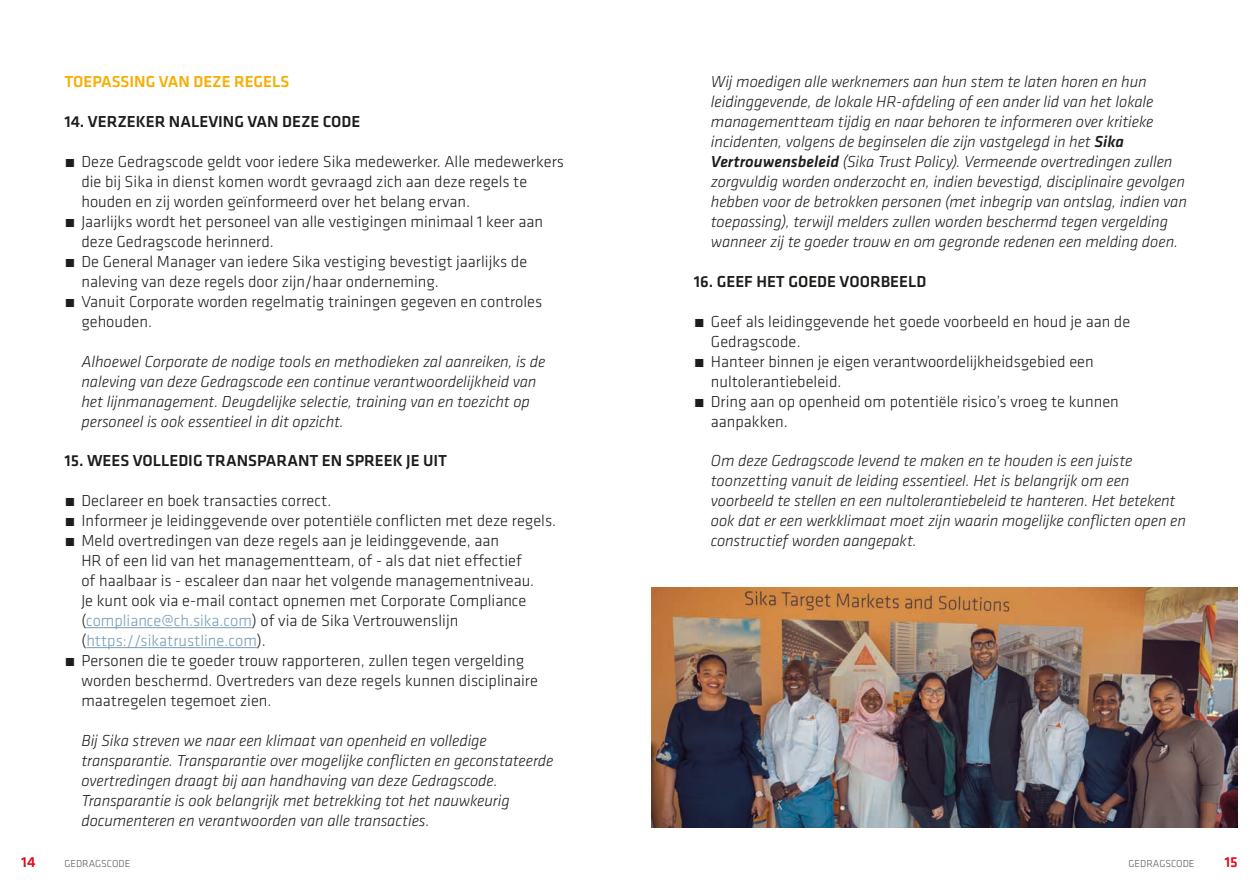
<style>
.page{position:relative;width:1259px;height:893px;background:#fff}
.page>*{position:absolute;margin:0;border:0;box-sizing:border-box;transform-origin:0 0}
.t1{font:italic 300 16.5px/20px "Klavika";letter-spacing:-.005em;color:#1d1d1b}
.t2{font:300 16.5px/20px "Klavika";color:#1d1d1b}
.Sub-chapter{font:500 16.5px "Klavika";color:#1d1d1b}
.Chapter{font:500 16.5px "Klavika";color:#f9ad01}
.t3{font:500 15px "Klavika";color:#e30614}
.t4{font:300 10.5px "Klavika";color:#575756}
.s1{color:#769db8}
.s2{font-weight:500}
</style>
<div class="page">
<img style="left:651px;top:587px;width:586px;height:240px">
<hr style="left:86px;top:627px;width:166px;height:1px;background:#769db8">
<hr style="left:86px;top:647px;width:171px;height:1px;background:#769db8">
<p class="Chapter" style="left:64px;top:71px;width:226px">TOEPASSING VAN DEZE REGELS</p>
<p class="Sub-chapter" style="left:64px;top:111px;width:297px">14. VERZEKER NALEVING VAN DEZE CODE</p>
<p class="t2" style="left:81px;top:152px;width:484px;text-indent:-17px">́ Deze Gedragscode geldt voor iedere Sika medewerker. Alle medewerkers die bij Sika in dienst komen wordt gevraagd zich aan deze regels te houden en zij worden geïnformeerd over het belang ervan.</p>
<p class="t2" style="left:81px;top:211px;width:463px;text-indent:-17px">́ Jaarlijks wordt het personeel van alle vestigingen minimaal 1 keer aan deze Gedragscode herinnerd.</p>
<p class="t2" style="left:81px;top:251px;width:447px;text-indent:-17px">́ De General Manager van iedere Sika vestiging bevestigt jaarlijks de naleving van deze regels door zijn/haar onderneming.</p>
<p class="t2" style="left:81px;top:291px;width:462px;text-indent:-17px">́ Vanuit Corporate worden regelmatig trainingen gegeven en controles gehouden.</p>
<p class="t1" style="left:81px;top:351px;width:466px">Alhoewel Corporate de nodige tools en methodieken zal aanreiken, is de naleving van deze Gedragscode een continue verantwoordelijkheid van het lijnmanagement. Deugdelijke selectie, training van en toezicht op personeel is ook essentieel in dit opzicht.</p>
<p class="Sub-chapter" style="left:64px;top:450px;width:384px">15. WEES VOLLEDIG TRANSPARANT EN SPREEK JE UIT</p>
<p class="t2" style="left:64px;top:491px;width:268px">́ Declareer en boek transacties correct.</p>
<p class="t2" style="left:64px;top:511px;width:493px">́ Informeer je leidinggevende over potentiële conflicten met deze regels.</p>
<p class="t2" style="left:81px;top:531px;width:454px;text-indent:-17px">́ Meld overtredingen van deze regels aan je leidinggevende, aan<br>HR of een lid van het managementteam, of - als dat niet effectief of haalbaar is - escaleer dan naar het volgende managementniveau.<br>Je kunt ook via e-mail contact opnemen met Corporate Compliance (<span class="s1">compliance@ch.sika.com</span>) of via de Sika Vertrouwenslijn (<span class="s1">https://sikatrustline.com</span>).</p>
<p class="t2" style="left:81px;top:650px;width:458px;text-indent:-17px">́ Personen die te goeder trouw rapporteren, zullen tegen vergelding worden beschermd. Overtreders van deze regels kunnen disciplinaire maatregelen tegemoet zien.</p>
<p class="t1" style="left:81px;top:730px;width:473px">Bij Sika streven we naar een klimaat van openheid en volledige transparantie. Transparantie over mogelijke conflicten en geconstateerde overtredingen draagt bij aan handhaving van deze Gedragscode.<br>Transparantie is ook belangrijk met betrekking tot het nauwkeurig documenteren en verantwoorden van alle transacties.</p>
<p class="t1" style="left:711px;top:72px;width:477px">Wij moedigen alle werknemers aan hun stem te laten horen en hun leidinggevende, de lokale HR-afdeling of een ander lid van het lokale managementteam tijdig en naar behoren te informeren over kritieke incidenten, volgens de beginselen die zijn vastgelegd in het <span class="s2">Sika Vertrouwensbeleid</span> (Sika Trust Policy). Vermeende overtredingen zullen zorgvuldig worden onderzocht en, indien bevestigd, disciplinaire gevolgen hebben voor de betrokken personen (met inbegrip van ontslag, indien van toepassing), terwijl melders zullen worden beschermd tegen vergelding wanneer zij te goeder trouw en om gegronde redenen een melding doen.</p>
<p class="Sub-chapter" style="left:694px;top:270px;width:234px">16. GEEF HET GOEDE VOORBEELD</p>
<p class="t2" style="left:711px;top:311px;width:421px;text-indent:-17px">́ Geef als leidinggevende het goede voorbeeld en houd je aan de<br>Gedragscode.</p>
<p class="t2" style="left:711px;top:351px;width:384px;text-indent:-17px">́ Hanteer binnen je eigen verantwoordelijkheidsgebied een nultolerantiebeleid.</p>
<p class="t2" style="left:711px;top:391px;width:409px;text-indent:-17px">́ Dring aan op openheid om potentiële risico’s vroeg te kunnen aanpakken.</p>
<p class="t1" style="left:711px;top:451px;width:476px">Om deze Gedragscode levend te maken en te houden is een juiste toonzetting vanuit de leiding essentieel. Het is belangrijk om een voorbeeld te stellen en een nultolerantiebeleid te hanteren. Het betekent ook dat er een werkklimaat moet zijn waarin mogelijke conflicten open en constructief worden aangepakt.</p>
<p class="t3" style="left:21px;top:852px;width:16px">14</p>
<p class="t4" style="left:64px;top:857px;width:67px">GEDRAGSCODE</p>
<p class="t4" style="left:1128px;top:857px;width:67px">GEDRAGSCODE</p>
<p class="t3" style="left:1224px;top:852px;width:15px">15</p>
</div>
